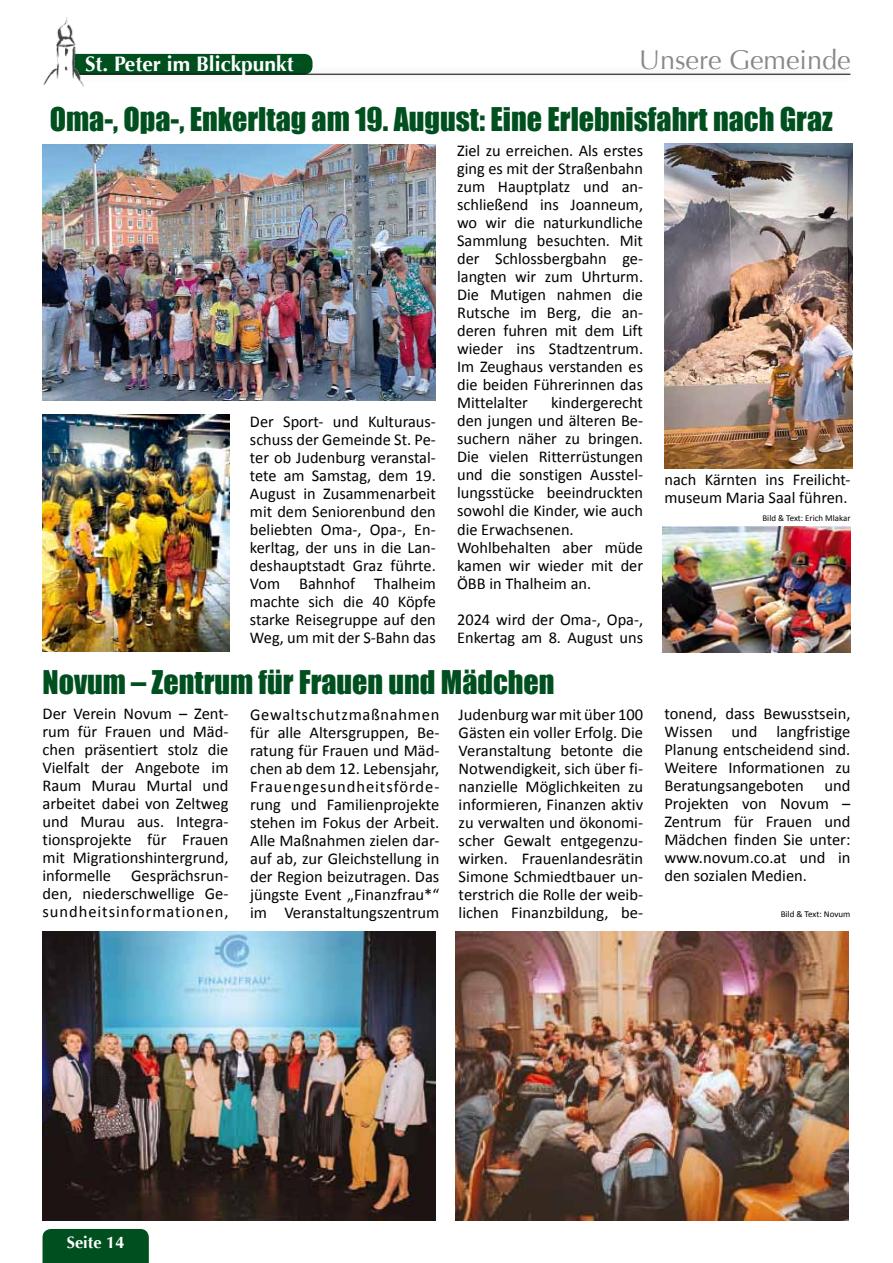
<style>
.page{position:relative;width:893px;height:1263px;background:#fff}
.page>*{position:absolute;margin:0;border:0;box-sizing:border-box;transform-origin:0 0}
.t1{font:30px "Impact";color:#00501f}
.t2{font:27px "Optima";color:#87888a}
.t3{font:700 21px "Optima";color:#fff}
.t4{font:16.5px/18px "Calibri";color:#000;text-align:justify}
.t5{font:700 16.5px "Optima";color:#fff}
.t6{font:9px "Calibri";color:#000}
</style>
<div class="page">
<div style="left:65px;top:54px;width:248px;height:21px;background:#00501f;border-radius:9px"></div>
<div style="left:69px;top:64px;width:788px;height:21px;background:#000;opacity:.46"></div>
<hr style="left:79px;top:74px;width:771px;height:1px;background:#000">
<img style="left:43px;top:17px;width:44px;height:69px">
<div style="left:43px;top:1229px;width:106px;height:34px;background:#00501f"></div>
<img style="left:43px;top:414px;width:187px;height:237px">
<img style="left:43px;top:144px;width:393px;height:256px">
<img style="left:665px;top:144px;width:188px;height:324px">
<img style="left:43px;top:932px;width:393px;height:288px">
<img style="left:455px;top:932px;width:394px;height:288px">
<img style="left:662px;top:526px;width:188px;height:126px">
<p class="t3" style="left:85px;top:52px;width:210px">St. Peter im Blickpunkt</p>
<h2 class="t2" style="left:639px;top:45px;width:213px">Unsere Gemeinde</h2>
<h1 class="t1" style="left:50px;top:96px;width:784px">Oma-, Opa-, Enkerltag am 19. August: Eine Erlebnisfahrt nach Graz</h1>
<p class="t4" style="left:250px;top:412px;width:187px">Der Sport- und Kulturaus&shy;schuss der Gemeinde St. Pe&shy;ter ob Judenburg veranstal&shy;tete am Samstag, dem 19.<br>August in Zusammenarbeit mit dem Seniorenbund den beliebten Oma-, Opa-, En&shy;kerltag, der uns in die Lan&shy;deshauptstadt Graz führte.<br>Vom Bahnhof Thalheim machte sich die 40 Köpfe starke Reisegruppe auf den Weg, um mit der S-Bahn das</p>
<p class="t4" style="left:457px;top:141px;width:187px">Ziel zu erreichen. Als erstes ging es mit der Straßenbahn zum Hauptplatz und an&shy;schließend ins Joanneum, wo wir die naturkundliche Sammlung besuchten. Mit der Schlossbergbahn ge&shy;langten wir zum Uhrturm.<br>Die Mutigen nahmen die Rutsche im Berg, die an&shy;deren fuhren mit dem Lift wieder ins Stadtzentrum.<br>Im Zeughaus verstanden es die beiden Führerinnen das Mittelalter</p>
<p class="t4" style="left:457px;top:393px;width:187px;text-align:left;text-indent:94px">kindergerecht den jungen und älteren Be&shy;suchern näher zu bringen.<br>Die vielen Ritterrüstungen und die sonstigen Ausstel&shy;lungsstücke beeindruckten sowohl die Kinder, wie auch die Erwachsenen.<br>Wohlbehalten aber müde kamen wir wieder mit der<br>ÖBB in Thalheim an.</p>
<p class="t4" style="left:457px;top:609px;width:188px">2024 wird der Oma-, Opa-,<br>Enkertag am 8. August uns</p>
<p class="t4" style="left:664px;top:470px;width:188px">nach Kärnten ins Freilicht&shy;museum Maria Saal führen.</p>
<p class="t6" style="left:762px;top:512px;width:89px">Bild &amp; Text: Erich Mlakar</p>
<h1 class="t1" style="left:43px;top:658px;width:514px">Novum – Zentrum für Frauen und Mädchen</h1>
<p class="t4" style="left:459px;top:704px;width:186px">Judenburg war mit über 100<br>Gästen ein voller Erfolg. Die Veranstaltung betonte die Notwendigkeit, sich über fi&shy;nanzielle Möglichkeiten zu informieren, Finanzen aktiv zu verwalten und ökonomi&shy;scher Gewalt entgegenzu&shy;wirken. Frauenlandesrätin Simone Schmiedtbauer un&shy;terstrich die Rolle der weib&shy;lichen Finanzbildung, be-</p>
<p class="t4" style="left:664px;top:704px;width:188px">tonend, dass Bewusstsein, Wissen und langfristige Planung entscheidend sind.<br>Weitere Informationen zu Beratungsangeboten und Projekten von Novum – Zentrum für Frauen und Mädchen finden Sie unter: www.novum.co.at und in den sozialen Medien.</p>
<p class="t4" style="left:43px;top:703px;width:188px">Der Verein Novum – Zent&shy;rum für Frauen und Mäd&shy;chen präsentiert stolz die Vielfalt der Angebote im Raum Murau Murtal und arbeitet dabei von Zeltweg und Murau aus. Integra&shy;tionsprojekte für Frauen mit Migrationshintergrund, informelle Gesprächsrun&shy;den, niederschwellige Ge&shy;sundheitsinformationen,</p>
<p class="t4" style="left:250px;top:705px;width:191px">Gewaltschutzmaßnahmen für alle Altersgruppen, Be&shy;ratung für Frauen und Mäd&shy;chen ab dem 12. Lebensjahr, Frauengesundheitsförde&shy;rung und Familienprojekte stehen im Fokus der Arbeit.<br>Alle Maßnahmen zielen dar&shy;auf ab, zur Gleichstellung in der Region beizutragen. Das jüngste Event „Finanzfrau*“ im Veranstaltungszentrum</p>
<p class="t6" style="left:781px;top:908px;width:71px">Bild &amp; Text: Novum</p>
<p class="t5" style="left:67px;top:1233px;width:59px">Seite 14</p>
</div>
